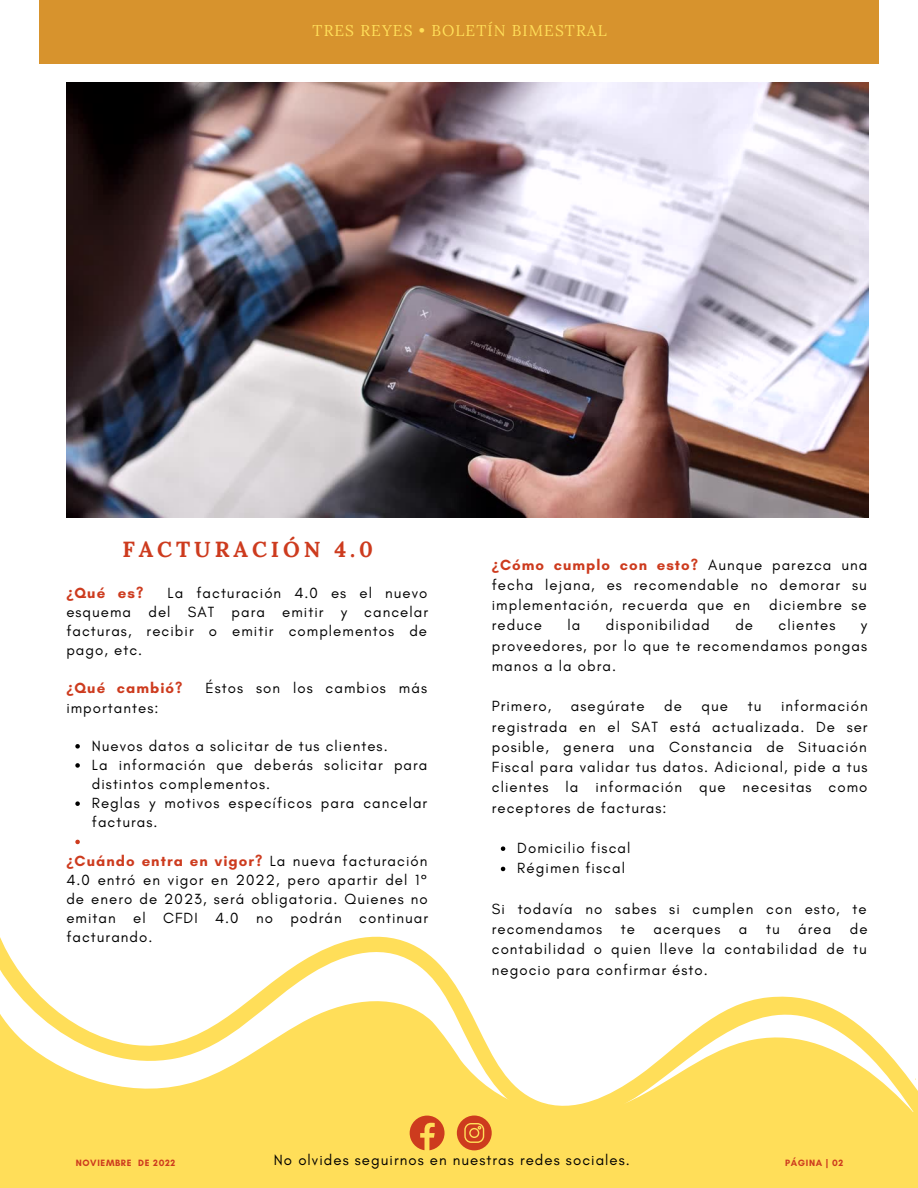
<style>
.page{position:relative;width:918px;height:1188px;background:#fff}
.page>*{position:absolute;margin:0;border:0;box-sizing:border-box;transform-origin:0 0}
.t1{font:700 21.75px "Lora";letter-spacing:.18em;color:#cd3b1e}
.t2{font:15.6px "Lora";letter-spacing:.07em;color:#ffde59}
.t3{font:15px/20.2px "Glacial Indifference";letter-spacing:.07em;color:#000;text-align:justify}
.t4{font:700 15px "Glacial Indifference";letter-spacing:.07em;color:#cd3b1e}
.t5{font:700 9.3px "Glacial Indifference";letter-spacing:.07em;color:#cd3b1e}
.s1{font-family:"Noto Sans"}
.s2{font-family:"Noto Sans";font-weight:700;color:#cd3b1e}
.s3{font-weight:700;color:#cd3b1e}
</style>
<div class="page">
<div style="left:39px;top:0;width:839px;height:63px;background:#d7932d"></div>
<svg style="left:0;top:839px;width:918px;height:274px"></svg>
<div style="left:0;top:1113px;width:918px;height:75px;background:#ffde59"></div>
<img style="left:66px;top:83px;width:802px;height:434px">
<svg style="left:410px;top:1116px;width:35px;height:34px"></svg>
<svg style="left:457px;top:1116px;width:35px;height:34px"></svg>
<svg style="left:75px;top:744px;width:5px;height:5px"></svg>
<svg style="left:75px;top:763px;width:5px;height:5px"></svg>
<svg style="left:75px;top:801px;width:5px;height:5px"></svg>
<svg style="left:75px;top:840px;width:5px;height:4px"></svg>
<svg style="left:501px;top:846px;width:4px;height:5px"></svg>
<svg style="left:501px;top:867px;width:4px;height:4px"></svg>
<p class="t2" style="left:313px;top:21px;width:296px">TRES REYES • BOLETÍN BIMESTRAL</p>
<h1 class="t1" style="left:122px;top:535px;width:252px">FACTURACIÓN 4.0</h1>
<p class="t4" style="left:66px;top:584px;width:79px"><span class="s1">¿</span>Qué es?</p>
<p class="t3" style="left:66px;top:583px;width:363px;line-height:19.2px;text-indent:101px">La facturación 4.0 es el nuevo esquema del SAT para emitir y cancelar facturas, recibir o emitir complementos de pago, etc.</p>
<p class="t4" style="left:66px;top:679px;width:118px"><span class="s1">¿</span>Qué cambió?</p>
<p class="t3" style="left:206px;top:678px;width:223px">Éstos son los cambios más</p>
<p class="t3" style="left:66px;top:697px;width:94px">importantes:</p>
<p class="t3" style="left:92px;top:736px;width:337px;line-height:19.2px;text-align:left">Nuevos datos a solicitar de tus clientes.<br>La información que deberás solicitar para distintos complementos.<br>Reglas y motivos específicos para cancelar facturas.</p>
<p class="t3" style="left:66px;top:851px;width:363px;line-height:19.2px"><span class="s2">¿</span><span class="s3">Cuándo entra en vigor?</span> La nueva facturación 4.0 entró en vigor en 2022, pero apartir del 1° de enero de 2023, será obligatoria. Quienes no emitan el CFDI 4.0 no podrán continuar facturando.</p>
<p class="t3" style="left:492px;top:554px;width:377px"><span class="s2">¿</span><span class="s3">Cómo cumplo con esto?</span> Aunque parezca una fecha lejana, es recomendable no demorar su implementación, recuerda que en</p>
<p class="t3" style="left:769px;top:595px;width:99px">diciembre se</p>
<p class="t3" style="left:492px;top:615px;width:52px">reduce</p>
<p class="t3" style="left:568px;top:615px;width:14px">la</p>
<p class="t3" style="left:606px;top:615px;width:105px">disponibilidad</p>
<p class="t3" style="left:735px;top:615px;width:19px">de</p>
<p class="t3" style="left:779px;top:615px;width:58px">clientes</p>
<p class="t3" style="left:492px;top:615px;width:377px;text-indent:369px">y proveedores, por lo que te recomendamos pongas manos a la obra.</p>
<p class="t3" style="left:492px;top:696px;width:61px">Primero,</p>
<p class="t3" style="left:571px;top:696px;width:75px">asegúrate</p>
<p class="t3" style="left:664px;top:696px;width:19px">de</p>
<p class="t3" style="left:702px;top:696px;width:28px">que</p>
<p class="t3" style="left:748px;top:696px;width:15px">tu</p>
<p class="t3" style="left:492px;top:696px;width:377px;text-indent:289px">información registrada en el SAT está actualizada. De ser posible, genera una Constancia de Situación Fiscal para validar tus datos. Adicional, pide a tus clientes la información que necesitas como receptores de facturas:</p>
<p class="t3" style="left:517px;top:838px;width:115px">Domicilio fiscal<br>Régimen fiscal</p>
<p class="t3" style="left:492px;top:899px;width:377px">Si todavía no sabes si cumplen con esto, te recomendamos te acerques a tu área de contabilidad o quien lleve la contabilidad de tu negocio para confirmar ésto.</p>
<p class="t5" style="left:76px;top:1157px;width:101px">NOVIEMBRE DE 2022</p>
<p class="t3" style="left:274px;top:1149px;width:358px">No olvides seguirnos en nuestras redes sociales.</p>
<p class="t5" style="left:785px;top:1157px;width:60px">PÁGINA | 02</p>
</div>
